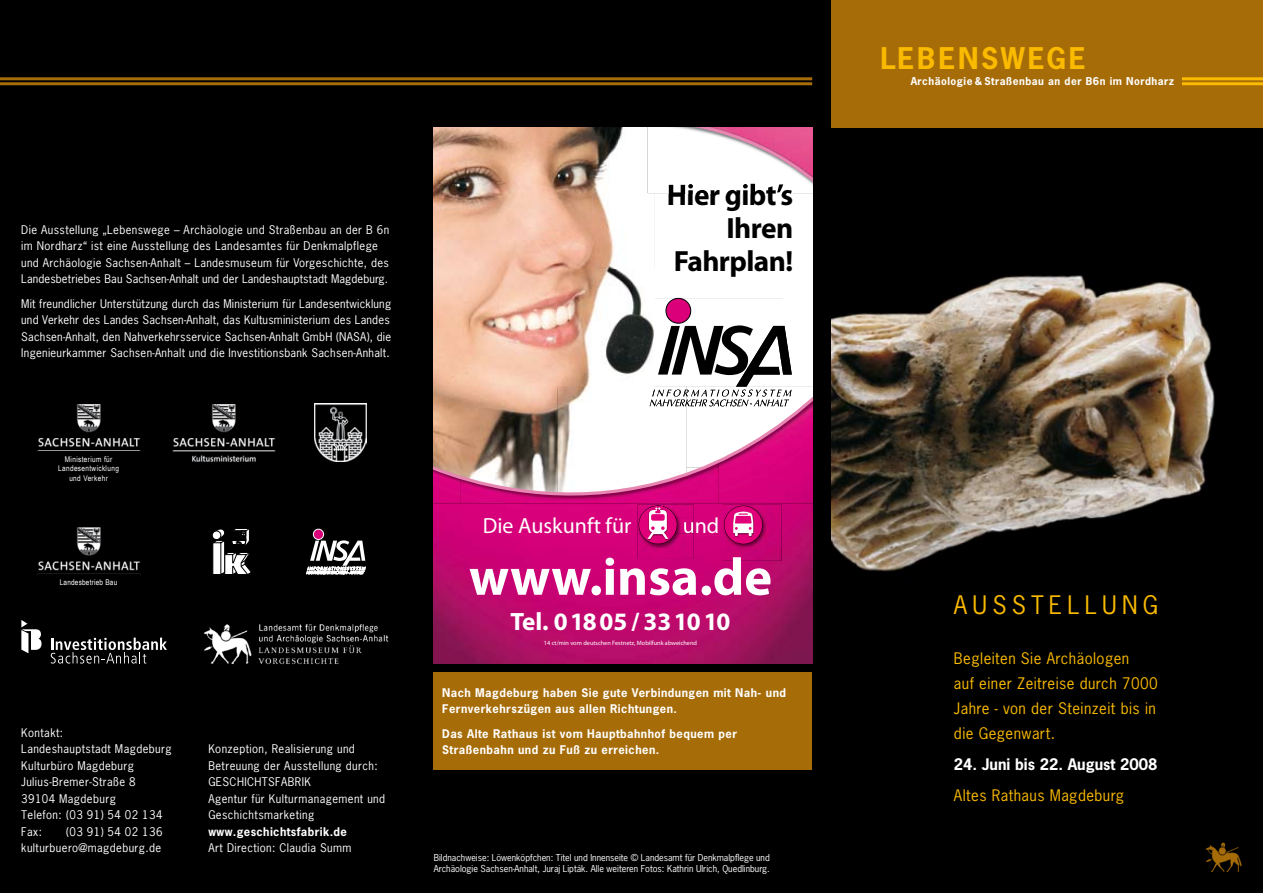
<style>
.page{position:relative;width:1263px;height:893px;background:#000}
.page>*{position:absolute;margin:0;border:0;box-sizing:border-box;transform-origin:0 0}
.t1{font:700 52.8px "Myriad Pro";color:#fff}
.t2{font:700 29.25px/33.3px "Myriad Pro";letter-spacing:-.02em;color:#000;text-align:right}
.t3{font:700 28.2px "News Gothic Std";letter-spacing:.1em;color:#faba00}
.t4{font:700 25.05px "Myriad Pro";color:#fff}
.t5{font:24px "News Gothic Std";color:#faba00}
.t6{font:22.05px "Myriad Pro";color:#fff}
.t7{font:15px/24.8px "News Gothic Std";letter-spacing:.03em;color:#faba00}
.t8{font:700 15px "News Gothic Std";color:#fff}
.t9{font:11.25px/16.5px "News Gothic Std";letter-spacing:.035em;color:#fff}
.t10{font:11.25px/16.5px "News Gothic Std";letter-spacing:.015em;color:#fff}
.t11{font:700 11.25px/16.5px "News Gothic Std";letter-spacing:.04em;color:#fff}
.t12{font:700 10.2px "News Gothic Std";letter-spacing:.05em;color:#fff}
.t13{font:9px/10.5px "News Gothic Std";color:#fff}
.t14{font:7.95px/9.4px "Arial Narrow";letter-spacing:.045em;color:#fff;text-align:center}
.t15{font:7.95px "Arial Narrow";letter-spacing:.025em;color:#fff}
.t16{font:6.3px "Myriad Pro";color:#fff}
</style>
<div class="page">
<img style="left:434px;top:128px;width:123px;height:256px">
<img style="left:557px;top:128px;width:97px;height:256px">
<div style="left:654px;top:193px;width:129px;height:132px;background:#fff"></div>
<div style="left:783px;top:193px;width:29px;height:191px;background:#fff"></div>
<div style="left:669px;top:193px;width:123px;height:18px;background:#fff"></div>
<img style="left:434px;top:573px;width:378px;height:90px">
<div style="left:666px;top:298px;width:25px;height:25px;background:#db007a;border-radius:50%"></div>
<div style="left:666px;top:298px;width:25px;height:25px;border:1px solid #000;border-radius:50%"></div>
<img style="left:673px;top:189px;width:119px;height:4px">
<svg style="left:650px;top:325px;width:142px;height:59px"></svg>
<svg style="left:434px;top:384px;width:378px;height:189px;background:#d4629b"></svg>
<svg style="left:646px;top:128px;width:167px;height:61px;background:#f2d1df"></svg>
<hr style="left:0;top:82px;width:812px;height:3px;background:#a66c08">
<hr style="left:0;top:77px;width:812px;height:3px;background:#a66c08">
<div style="left:434px;top:672px;width:378px;height:98px;background:#a66c08"></div>
<img style="left:831px;top:275px;width:384px;height:297px">
<svg style="left:1205px;top:842px;width:37px;height:30px"></svg>
<img style="left:314px;top:404px;width:52px;height:57px">
<img style="left:37px;top:404px;width:239px;height:58px">
<img style="left:37px;top:527px;width:104px;height:48px">
<div style="left:38px;top:574px;width:101px;height:11px;background:#000"></div>
<div style="left:38px;top:451px;width:101px;height:30px;background:#000"></div>
<svg style="left:212px;top:528px;width:39px;height:46px"></svg>
<div style="left:313px;top:529px;width:11px;height:10px;background:#db007a;border-radius:50%"></div>
<div style="left:313px;top:529px;width:11px;height:11px;border:1px solid #fff;border-radius:50%"></div>
<svg style="left:307px;top:540px;width:58px;height:34px"></svg>
<img style="left:204px;top:624px;width:185px;height:41px">
<svg style="left:21px;top:620px;width:21px;height:33px"></svg>
<svg style="left:51px;top:638px;width:116px;height:26px"></svg>
<div style="left:831px;top:0;width:432px;height:128px;background:#a66c08"></div>
<hr style="left:1182px;top:82px;width:81px;height:3px;background:#faba00">
<hr style="left:1182px;top:77px;width:81px;height:3px;background:#faba00">
<p class="t9" style="left:21px;top:221px;width:370px">Die Ausstellung „Lebenswege – Archäologie und Straßenbau an der B 6n im Nordharz“ ist eine Ausstellung des Landesamtes für Denkmalpflege und Archäologie Sachsen-Anhalt – Landesmuseum für Vorgeschichte, des Landesbetriebes Bau Sachsen-Anhalt und der Landeshauptstadt Magdeburg.</p>
<p class="t10" style="left:21px;top:295px;width:371px">Mit freundlicher Unterstützung durch das Ministerium für Landesentwicklung und Verkehr des Landes Sachsen-Anhalt, das Kultusministerium des Landes Sachsen-Anhalt, den Nahverkehrsservice Sachsen-Anhalt GmbH (NASA), die Ingenieurkammer Sachsen-Anhalt und die Investitionsbank Sachsen-Anhalt.</p>
<p class="t14" style="left:58px;top:454px;width:62px">Ministerium für<br>Landesentwicklung und Verkehr</p>
<p class="t15" style="left:60px;top:578px;width:59px">Landesbetrieb Bau</p>
<p class="t9" style="left:21px;top:724px;width:152px">Kontakt:<br>Landeshauptstadt Magdeburg<br>Kulturbüro Magdeburg<br>Julius-Bremer-Straße 8<br>39104 Magdeburg<br>Telefon: (03 91) 54 02 134<br>Fax:</p>
<p class="t9" style="left:21px;top:823px;width:143px;text-align:right">(03 91) 54 02 136 kulturbuero@magdeburg.de</p>
<p class="t9" style="left:208px;top:741px;width:178px">Konzeption, Realisierung und<br>Betreuung der Ausstellung durch:<br>GESCHICHTSFABRIK<br>Agentur für Kulturmanagement und<br>Geschichtsmarketing</p>
<p class="t11" style="left:208px;top:823px;width:140px">www.geschichtsfabrik.de</p>
<p class="t9" style="left:208px;top:840px;width:144px">Art Direction: Claudia Summ</p>
<h2 class="t2" style="left:667px;top:177px;width:128px">Hier gibt’s<br>Ihren<br>Fahrplan!</h2>
<h3 class="t6" style="left:483px;top:512px;width:150px">Die Auskunft für</h3>
<h3 class="t6" style="left:683px;top:512px;width:38px">und</h3>
<h1 class="t1" style="left:469px;top:542px;width:305px">www.insa.de</h1>
<h3 class="t4" style="left:510px;top:606px;width:222px">Tel. 018 05 / 3310 10</h3>
<p class="t16" style="left:544px;top:639px;width:155px">14 ct/min vom deutschen Festnetz, Mobilfunk abweichend</p>
<p class="t11" style="left:442px;top:684px;width:345px">Nach Magdeburg haben Sie gute Verbindungen mit Nah- und<br>Fernverkehrszügen aus allen Richtungen.</p>
<p class="t11" style="left:442px;top:725px;width:296px">Das Alte Rathaus ist vom Hauptbahnhof bequem per<br>Straßenbahn und zu Fuß zu erreichen.</p>
<p class="t13" style="left:434px;top:853px;width:338px">Bildnachweise: Löwenköpfchen: Titel und Innenseite © Landesamt für Denkmalpflege und<br>Archäologie Sachsen-Anhalt, Juraj Lipták. Alle weiteren Fotos: Kathrin Ulrich, Quedlinburg.</p>
<h3 class="t3" style="left:880px;top:40px;width:207px">LEBENSWEGE</h3>
<p class="t12" style="left:911px;top:74px;width:265px">Archäologie &amp; Straßenbau an der B6n im Nordharz</p>
<h3 class="t5" style="left:954px;top:589px;width:38px">Ausstellung</h3>
<h3 class="t7" style="left:954px;top:646px;width:205px">Begleiten Sie Archäologen<br>auf einer Zeitreise durch 7000<br>Jahre - von der Steinzeit bis in die Gegenwart.</h3>
<h3 class="t8" style="left:954px;top:754px;width:205px">24. Juni bis 22. August 2008</h3>
<h3 class="t7" style="left:954px;top:783px;width:171px">Altes Rathaus Magdeburg</h3>
</div>
